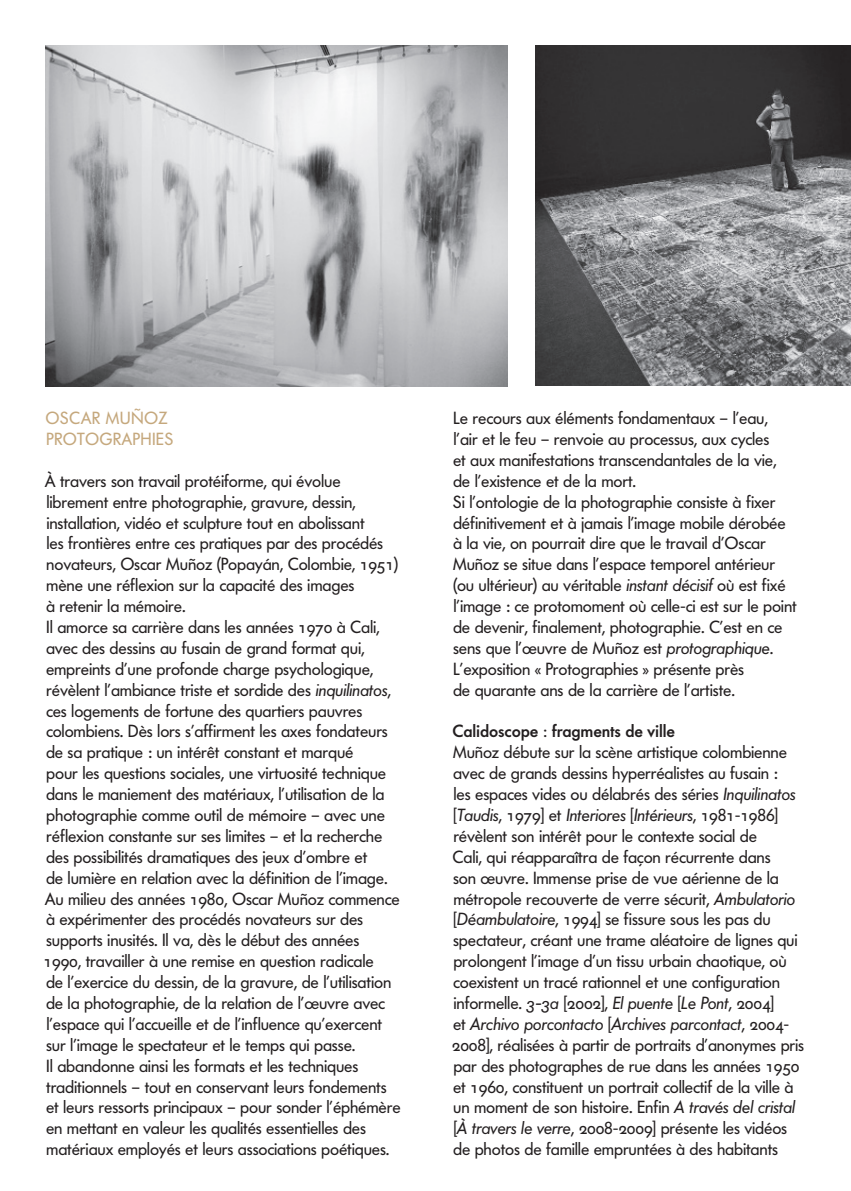
<style>
.page{position:relative;width:851px;height:1191px;background:#fff}
.page>*{position:absolute;margin:0;border:0;box-sizing:border-box;transform-origin:0 0}
.t1{font:17.4px/20.8px "Futura Serie BQ Book Mix";letter-spacing:-.01em;color:#231f20}
.t2{font:17.4px "Futura Serie BQ Book Oblique Mix";letter-spacing:-.01em;color:#231f20}
.t3{font:17.4px "Futura Serie BQ Medium Mix";letter-spacing:-.01em;color:#231f20}
.t4{font:17.4px/20.8px "Futura Serie BQ Book Mix";letter-spacing:.015em;color:#c5a87d}
.s1{font-family:"Futura Serie BQ Book Oblique Mix"}
.s2{font-family:"Futura Serie BQ Book Mix"}
</style>
<div class="page">
<img style="left:535px;top:45px;width:315px;height:341px">
<img style="left:45px;top:45px;width:462px;height:341px">
<p class="t4" style="left:45px;top:408px;width:130px">OSCAR MUÑOZ<br>PROTOGRAPHIES</p>
<p class="t1" style="left:44px;top:470px;width:358px">À travers son travail protéiforme, qui évolue librement entre photographie, gravure, dessin, installation, vidéo et sculpture tout en abolissant<br>les frontières entre ces pratiques par des procédés novateurs, Oscar Muñoz (Popayán, Colombie, 1951) mène une réflexion sur la capacité des images<br>à retenir la mémoire.<br>Il amorce sa carrière dans les années 1970 à Cali, avec des dessins au fusain de grand format qui, empreints d’une profonde charge psychologique, révèlent l’ambiance triste et sordide des <span class="s1">inquilinatos</span>, ces logements de fortune des quartiers pauvres colombiens. Dès lors s’affirment les axes fondateurs de sa pratique : un intérêt constant et marqué<br>pour les questions sociales, une virtuosité technique dans le maniement des matériaux, l’utilisation de la photographie comme outil de mémoire – avec une réflexion constante sur ses limites – et la recherche des possibilités dramatiques des jeux d’ombre et<br>de lumière en relation avec la définition de l’image.<br>Au milieu des années 1980, Oscar Muñoz commence à expérimenter des procédés novateurs sur des supports inusités. Il va, dès le début des années<br>1990, travailler à une remise en question radicale<br>de l’exercice du dessin, de la gravure, de l’utilisation de la photographie, de la relation de l’œuvre avec l’espace qui l’accueille et de l’influence qu’exercent sur l’image le spectateur et le temps qui passe.<br>Il abandonne ainsi les formats et les techniques traditionnels – tout en conservant leurs fondements et leurs ressorts principaux – pour sonder l’éphémère en mettant en valeur les qualités essentielles des matériaux employés et leurs associations poétiques.</p>
<p class="t1" style="left:452px;top:408px;width:345px">Le recours aux éléments fondamentaux – l’eau,<br>l’air et le feu – renvoie au processus, aux cycles<br>et aux manifestations transcendantales de la vie, de l’existence et de la mort.<br>Si l’ontologie de la photographie consiste à fixer définitivement et à jamais l’image mobile dérobée à la vie, on pourrait dire que le travail d’Oscar Muñoz se situe dans l’espace temporel antérieur (ou ultérieur) au véritable <span class="s1">instant décisif</span> où est fixé l’image : ce protomoment où celle-ci est sur le point de devenir, finalement, photographie. C’est en ce sens que l’œuvre de Muñoz est <span class="s1">protographique</span>.<br>L’exposition « Protographies » présente près<br>de quarante ans de la carrière de l’artiste.</p>
<p class="t3" style="left:452px;top:721px;width:224px">Calidoscope : fragments de ville</p>
<p class="t1" style="left:452px;top:742px;width:344px">Muñoz débute sur la scène artistique colombienne avec de grands dessins hyperréalistes au fusain : les espaces vides ou délabrés des séries <span class="s1">Inquilinatos</span></p>
<p class="t2" style="left:453px;top:805px;width:326px"><span class="s2">[</span>Taudis<span class="s2">, 1979] et</span> Interiores <span class="s2">[</span>Intérieurs<span class="s2">, 1981-1986]</span></p>
<p class="t1" style="left:452px;top:825px;width:346px">révèlent son intérêt pour le contexte social de<br>Cali, qui réapparaîtra de façon récurrente dans son œuvre. Immense prise de vue aérienne de la métropole recouverte de verre sécurit, <span class="s1">Ambulatorio </span>[<span class="s1">Déambulatoire</span>, 1994] se fissure sous les pas du spectateur, créant une trame aléatoire de lignes qui prolongent l’image d’un tissu urbain chaotique, où coexistent un tracé rationnel et une configuration informelle. <span class="s1">3-3a</span> [2002], <span class="s1">El puente</span> [<span class="s1">Le Pont</span>, 2004]</p>
<p class="t2" style="left:453px;top:1013px;width:338px"><span class="s2">et</span> Archivo porcontacto <span class="s2">[</span>Archives parcontact<span class="s2">, 2004-</span></p>
<p class="t1" style="left:452px;top:1034px;width:354px">2008], réalisées à partir de portraits d’anonymes pris par des photographes de rue dans les années 1950 et 1960, constituent un portrait collectif de la ville à un moment de son histoire. Enfin <span class="s1">A través del cristal </span>[<span class="s1">À travers le verre</span>, 2008-2009] présente les vidéos de photos de famille empruntées à des habitants</p>
</div>
